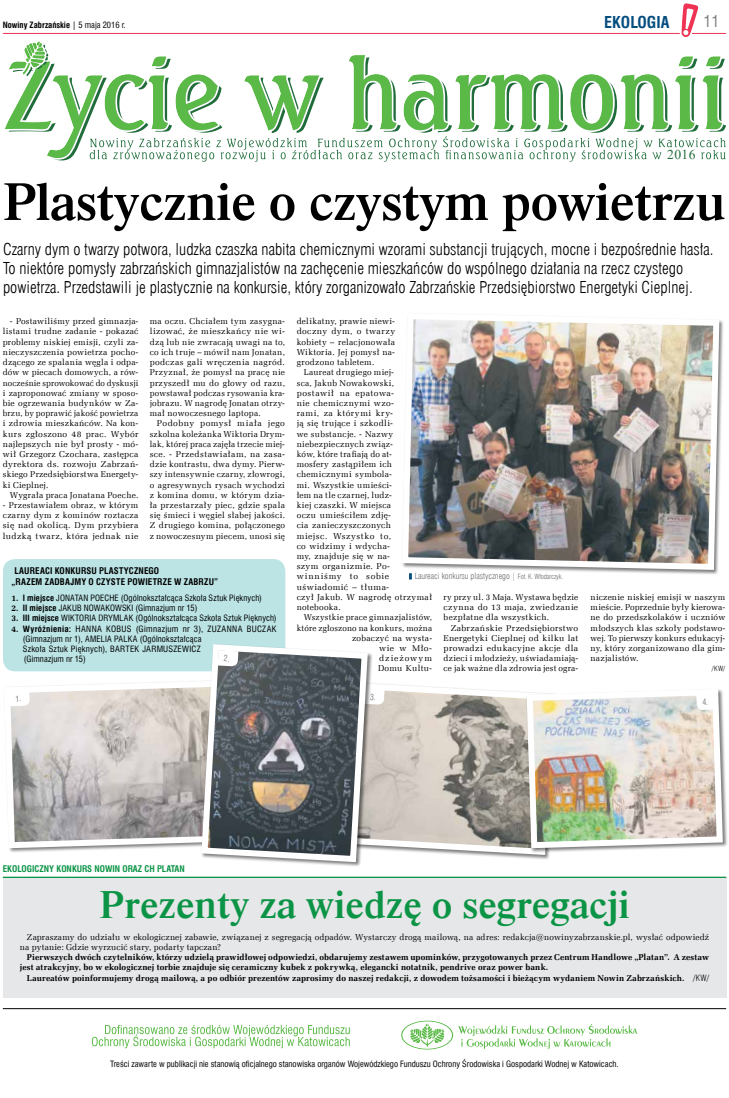
<style>
.page{position:relative;width:729px;height:1098px;background:#fff}
.page>*{position:absolute;margin:0;border:0;box-sizing:border-box;transform-origin:0 0}
.t1{font:54px "Dutch 801 Se Bd EU";letter-spacing:-.01em;color:#000}
.t2{font:40px "Dutch 801 Se Bd EU";color:#0b9446}
.t3{font:17px "Aparajita";color:#206d3b}
.t4{font:16px/19.2px "Swis 721 Lt Cn EU";color:#000}
.t5{font:700 16px "Swis 721 Cn EU";color:#044d7f}
.t6{font:16px "Swis 721 Cn EU";color:#808285}
.t7{font:700 9px/10.8px "Swis 721 Cn EU";letter-spacing:.015em;color:#000}
.t8{font:700 9px "Swis 721 Cn EU";color:#0b9446}
.t9{font:8.5px/10.2px "Zapf Ellipt EU";letter-spacing:.03em;color:#000;text-align:justify}
.t10{font:8.5px/10.2px "Swis 721 Cn EU";letter-spacing:.015em;color:#000}
.t11{font:700 8.5px/10.2px "Zapf Ellipt EU";letter-spacing:.01em;color:#000}
.t12{font:8.5px "Swis 721 Lt Cn EU";color:#6d6e71}
.t13{font:700 8.5px "Swis 721 Cn EU";color:#000}
.t14{font:7px "Swis 721 Lt Cn EU";color:#000}
.s1{font-weight:400}
.s2{font-family:"Zapf Ellipt EU";font-weight:700}
.s3{font-weight:700}
.s4{font-size:7px}
.s5{font-family:"Swis 721 Lt Cn EU";font-weight:400}
</style>
<div class="page">
<div style="left:3px;top:877px;width:723px;height:120px;background:#e6e7e8"></div>
<hr style="left:3px;top:1008px;width:723px;height:1px;background:#000">
<svg style="left:401px;top:1020px;width:236px;height:29px"></svg>
<svg style="left:92px;top:1025px;width:258px;height:22px"></svg>
<svg style="left:3px;top:3px;width:723px;height:159px"></svg>
<div style="left:666px;top:149px;width:31px;height:13px;background:#fff"></div>
<img style="left:402px;top:319px;width:320px;height:253px">
<svg style="left:9px;top:681px;width:189px;height:170px;background:#c8c4c2"></svg>
<svg style="left:373px;top:683px;width:177px;height:174px;background:#bfbab3"></svg>
<div style="left:525px;top:687px;width:202px;height:166px;background:#000;opacity:.5"></div>
<svg style="left:523px;top:685px;width:202px;height:166px"></svg>
<svg style="left:409px;top:573px;width:3px;height:6px"></svg>
<div style="left:3px;top:559px;width:282px;height:112px;background:#bce4e5;border-radius:12px"></div>
<svg style="left:198px;top:640px;width:173px;height:225px"></svg>
<hr style="left:3px;top:876px;width:723px;height:1px;background:#0b9446">
<svg style="left:9px;top:690px;width:21px;height:16px"></svg>
<svg style="left:364px;top:688px;width:20px;height:16px"></svg>
<img style="left:529px;top:691px;width:190px;height:153px">
<svg style="left:218px;top:650px;width:20px;height:16px"></svg>
<p class="t13" style="left:3px;top:20px;width:124px">Nowiny Zabrzańskie <span class="s1">| 5 maja 2016 r.</span></p>
<h3 class="t5" style="left:604px;top:12px;width:67px">EKOLOGIA</h3>
<h3 class="t6" style="left:703px;top:11px;width:17px">11</h3>
<h3 class="t3" style="left:667px;top:146px;width:30px">2016</h3>
<h1 class="t1" style="left:3px;top:168px;width:724px">Plastycznie o czystym powietrzu</h1>
<p class="t4" style="left:3px;top:239px;width:712px">Czarny dym o twarzy potwora, ludzka czaszka nabita chemicznymi wzorami substancji trujących, mocne i bezpośrednie hasła.<br>To niektóre pomysły zabrzańskich gimnazjalistów na zachęcenie mieszkańców do wspólnego działania na rzecz czystego powietrza. Przedstawili je plastycznie na konkursie, który zorganizowało Zabrzańskie Przedsiębiorstwo Energetyki Cieplnej.</p>
<p class="t9" style="left:3px;top:316px;width:137px;text-indent:7px">- Postawiliśmy przed gimnazja&shy;listami trudne zadanie - pokazać problemy niskiej emisji, czyli za&shy;nieczyszczenia powietrza pocho&shy;dzącego ze spalania węgla i odpa&shy;dów w piecach domowych, a rów&shy;nocześnie sprowokować do dyskusji i zaproponować zmiany w sposo&shy;bie ogrzewania budynków w Za&shy;brzu, by poprawić jakość powietrza i zdrowia mieszkańców. Na kon&shy;kurs zgłoszono 48 prac. Wybór najlepszych nie był prosty - mó&shy;wił Grzegorz Czochara, zastępca dyrektora ds. rozwoju Zabrzań&shy;skiego Przedsiębiorstwa Energety&shy;ki Cieplnej.</p>
<p class="t9" style="left:10px;top:490px;width:130px">Wygrała praca Jonatana Poeche.</p>
<p class="t9" style="left:3px;top:500px;width:137px">- Przestawiałem obraz, w którym czarny dym z kominów roztacza się nad okolicą. Dym przybiera ludzką twarz, która jednak nie</p>
<p class="t9" style="left:150px;top:316px;width:137px">ma oczu. Chciałem tym zasygna&shy;lizować, że mieszkańcy nie wi&shy;dzą lub nie zwracają uwagi na to, co ich truje – mówił nam Jonatan, podczas gali wręczenia nagród.<br>Przyznał, że pomysł na pracę nie przyszedł mu do głowy od razu, powstawał podczas rysowania kra&shy;jobrazu. W nagrodę Jonatan otrzy&shy;mał nowoczesnego laptopa.</p>
<p class="t9" style="left:150px;top:418px;width:137px;text-indent:7px">Podobny pomysł miała jego szkolna koleżanka Wiktoria Drym&shy;lak, której praca zajęła trzecie miej&shy;sce. - Przedstawiałam, na zasa&shy;dzie kontrastu, dwa dymy. Pierw&shy;szy intensywnie czarny, złowrogi, o agresywnych rysach wychodzi z komina domu, w którym dzia&shy;ła przestarzały piec, gdzie spala się śmieci i węgiel słabej jakości.<br>Z drugiego komina, połączonego z nowoczesnym piecem, unosi się</p>
<p class="t7" style="left:12px;top:566px;width:208px;text-indent:3px">LAUREACI KONKURSU PLASTYCZNEGO<br>„RAZEM ZADBAJMY O CZYSTE POWIETRZE W ZABRZU”</p>
<p class="t10" style="left:12px;top:592px;width:252px"><span class="s2">1.</span> <span class="s3">I miejsce</span> JONATAN POECHE (Ogólnokształcąca Szkoła Sztuk Pięknych)</p>
<p class="t10" style="left:12px;top:602px;width:187px"><span class="s2">2.</span> <span class="s3">II miejsce</span> JAKUB NOWAKOWSKI (Gimnazjum nr 15)</p>
<p class="t10" style="left:12px;top:613px;width:267px"><span class="s2">3.</span> <span class="s3">III miejsce</span> WIKTORIA DRYMLAK (Ogólnokształcąca Szkoła Sztuk Pięknych)</p>
<p class="t10" style="left:23px;top:623px;width:255px;text-indent:-11px"><span class="s2">4.</span> <span class="s3">Wyróżnienia:</span> HANNA KOBUS (Gimnazjum nr 3), ZUZANNA BUCZAK (Gimnazjum nr 1), AMELIA PALKA (Ogólnokształcąca<br>Szkoła Sztuk Pięknych), BARTEK JARMUSZEWICZ<br>(Gimnazjum nr 15)</p>
<p class="t9" style="left:297px;top:316px;width:100px">delikatny, prawie niewi&shy;doczny dym, o twarzy kobiety – relacjonowała Wiktoria. Jej pomysł na&shy;grodzono tabletem.</p>
<p class="t9" style="left:297px;top:367px;width:137px;text-align:left;text-indent:7px">Laureat drugiego miej-<br>sca, Jakub Nowakowski, postawił na epatowa-<br>nie chemicznymi wzo-<br>rami, za którymi kry-<br>ją się trujące i szkodli-<br>we substancje. - Nazwy niebezpiecznych związ-<br>ków, które trafiają do at-<br>mosfery zastąpiłem ich chemicznymi symbola-<br>mi. Wszystkie umieści-<br>łem na tle czarnej, ludz-<br>kiej czaszki. W miejsca<br>oczu umieściłem zdję-<br>cia zanieczyszczonych<br>miejsc. Wszystko to,<br>co widzimy i wdycha-<br>my, znajduje się w na-<br>szym organizmie. Po&shy;winniśmy to sobie uświadomić – tłuma-<br>czył Jakub. W nagrodę otrzymał notebooka.</p>
<p class="t9" style="left:297px;top:612px;width:137px;text-align:right">Wszystkie prace gimnazjalistów, które zgłoszono na konkurs, można zobaczyć na wysta-<br>wie w Mło-<br>dzieżowym<br>Domu Kultu-</p>
<p class="t12" style="left:414px;top:571px;width:150px">Laureaci konkursu plastycznego | <span class="s4">Fot. K. Włodarczyk.</span></p>
<p class="t9" style="left:443px;top:592px;width:136px">ry przy ul. 3 Maja. Wystawa będzie czynna do 13 maja, zwiedzanie bezpłatne dla wszystkich.</p>
<p class="t9" style="left:443px;top:622px;width:136px;text-indent:7px">Zabrzańskie Przedsiębiorstwo Energetyki Cieplnej od kilku lat prowadzi edukacyjne akcje dla dzieci i młodzieży, uświadamiają&shy;ce jak ważne dla zdrowia jest ogra-</p>
<p class="t9" style="left:590px;top:592px;width:136px">niczenie niskiej emisji w naszym mieście. Poprzednie były kierowa&shy;ne do przedszkolaków i uczniów młodszych klas szkoły podstawo&shy;wej. To pierwszy konkurs edukacyj&shy;ny, który zorganizowano dla gim&shy;nazjalistów.</p>
<p class="t14" style="left:711px;top:664px;width:15px">/KW/</p>
<p class="t8" style="left:3px;top:863px;width:183px">EKOLOGICZNY KONKURS NOWIN ORAZ CH PLATAN</p>
<h2 class="t2" style="left:99px;top:878px;width:532px">Prezenty za wiedzę o segregacji</h2>
<p class="t9" style="left:20px;top:931px;width:690px;text-indent:7px">Zapraszamy do udziału w ekologicznej zabawie, związanej z segregacją odpadów. Wystarczy drogą mailową, na adres: redakcja@nowinyzabrzanskie.pl, wysłać odpowiedź na pytanie: Gdzie wyrzucić stary, podarty tapczan?</p>
<p class="t11" style="left:20px;top:952px;width:690px;text-indent:7px">Pierwszych dwóch czytelników, którzy udzielą prawidłowej odpowiedzi, obdarujemy zestawem upominków, przygotowanych przez Centrum Handlowe „Platan”. A zestaw jest atrakcyjny, bo w ekologicznej torbie znajduje się ceramiczny kubek z pokrywką, elegancki notatnik, pendrive oraz power bank.</p>
<p class="t11" style="left:27px;top:972px;width:683px">Laureatów poinformujemy drogą mailową, a po odbiór prezentów zaprosimy do naszej redakcji, z dowodem tożsamości i bieżącym wydaniem Nowin Zabrzańskich. <span class="s5">/KW/</span></p>
<p class="t10" style="left:110px;top:1057px;width:510px">Treści zawarte w publikacji nie stanowią oficjalnego stanowiska organów Wojewódzkiego Funduszu Ochrony Środowiska i Gospodarki Wodnej w Katowicach.</p>
</div>
